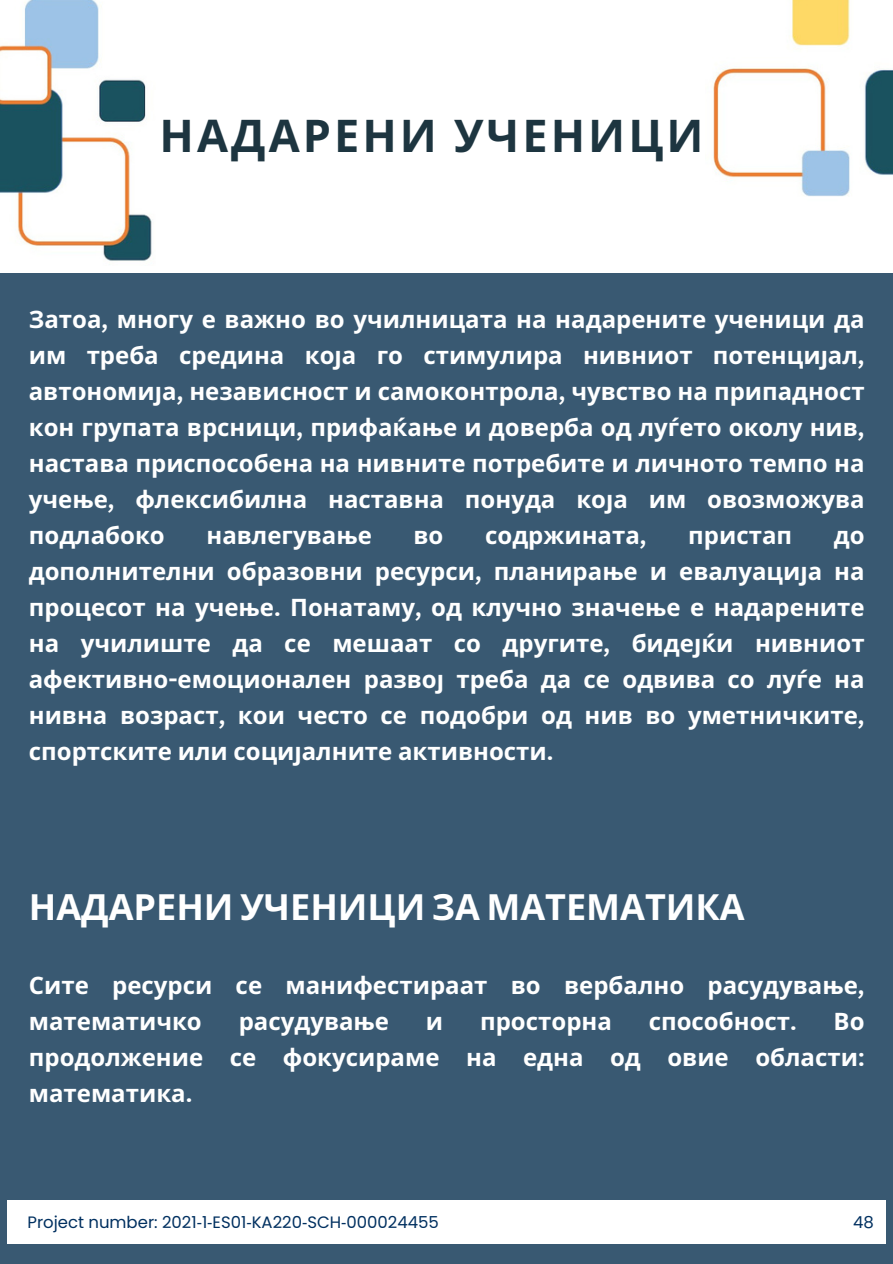
<style>
.page{position:relative;width:893px;height:1264px;background:#fff}
.page>*{position:absolute;margin:0;border:0;box-sizing:border-box;transform-origin:0 0}
.t1{font:700 45px "Noto Sans";letter-spacing:.07em;color:#1d3540}
.t2{font:700 36px "Noto Sans";color:#fff}
.t3{font:700 24px/36px "Noto Sans";color:#fff;text-align:justify}
.t4{font:16.5px "Poppins";color:#003060}
.s1{font-family:"Canva Sans"}
.s2{font-family:"Noto Sans"}
</style>
<div class="page">
<div style="left:0;top:0;width:892px;height:1263px;background:#395972"></div>
<div style="left:0;top:0;width:892px;height:273px;background:#fff"></div>
<div style="left:7px;top:1200px;width:879px;height:43px;background:#fff"></div>
<img style="left:713px;top:0;width:179px;height:197px">
<img style="left:0;top:0;width:152px;height:261px">
<p class="t1" style="left:159px;top:104px;width:545px">НАДАРЕНИ УЧЕНИЦИ</p>
<p class="t3" style="left:29px;top:301px;width:837px">Затоа<span class="s1">,</span> многу е важно во училницата на надарените ученици да им треба средина која го стимулира нивниот потенцијал<span class="s1">, </span>автономија<span class="s1">,</span> независност и самоконтрола<span class="s1">,</span> чувство на припадност кон групата врсници<span class="s1">,</span> прифаќање и доверба од луѓето околу нив<span class="s1">, </span>настава приспособена на нивните потребите и личното темпо на учење<span class="s1">,</span> флексибилна наставна понуда која им овозможува подлабоко</p>
<p class="t3" style="left:206px;top:517px;width:167px">навлегување</p>
<p class="t3" style="left:413px;top:517px;width:31px">во</p>
<p class="t3" style="left:485px;top:517px;width:163px">содржината<span class="s1">,</span></p>
<p class="t3" style="left:688px;top:517px;width:105px">пристап</p>
<p class="t3" style="left:29px;top:517px;width:837px;text-indent:805px">до дополнителни образовни ресурси<span class="s1">,</span> планирање и евалуација на процесот на учење<span class="s1">.</span> Понатаму<span class="s1">,</span> од клучно значење е надарените на училиште да се мешаат со другите<span class="s1">,</span> бидејќи нивниот афективно<span class="s1">-</span>емоционален развој треба да се одвива со луѓе на нивна возраст<span class="s1">,</span> кои често се подобри од нив во уметничките<span class="s1">, </span>спортските или социјалните активности<span class="s1">.</span></p>
<p class="t2" style="left:29px;top:881px;width:717px">НАДАРЕНИ УЧЕНИЦИ ЗА МАТЕМАТИКА</p>
<p class="t3" style="left:29px;top:967px;width:837px">Сите ресурси се манифестираат во вербално расудување<span class="s1">, </span>математичко</p>
<p class="t3" style="left:239px;top:1003px;width:152px">расудување</p>
<p class="t3" style="left:426px;top:1003px;width:19px">и</p>
<p class="t3" style="left:480px;top:1003px;width:133px">просторна</p>
<p class="t3" style="left:648px;top:1003px;width:149px">способност<span class="s1">.</span></p>
<p class="t3" style="left:29px;top:1003px;width:837px;text-indent:804px">Во продолжение се фокусираме на една од овие области<span class="s1">: </span>математика<span class="s1">.</span></p>
<p class="t4" style="left:28px;top:1210px;width:413px">Project number: 2021<span class="s2">‐</span>1<span class="s2">‐</span>ES01<span class="s2">‐</span>KA220<span class="s2">‐</span>SCH<span class="s2">‐</span>000024455</p>
<p class="t4" style="left:853px;top:1210px;width:22px">48</p>
</div>
